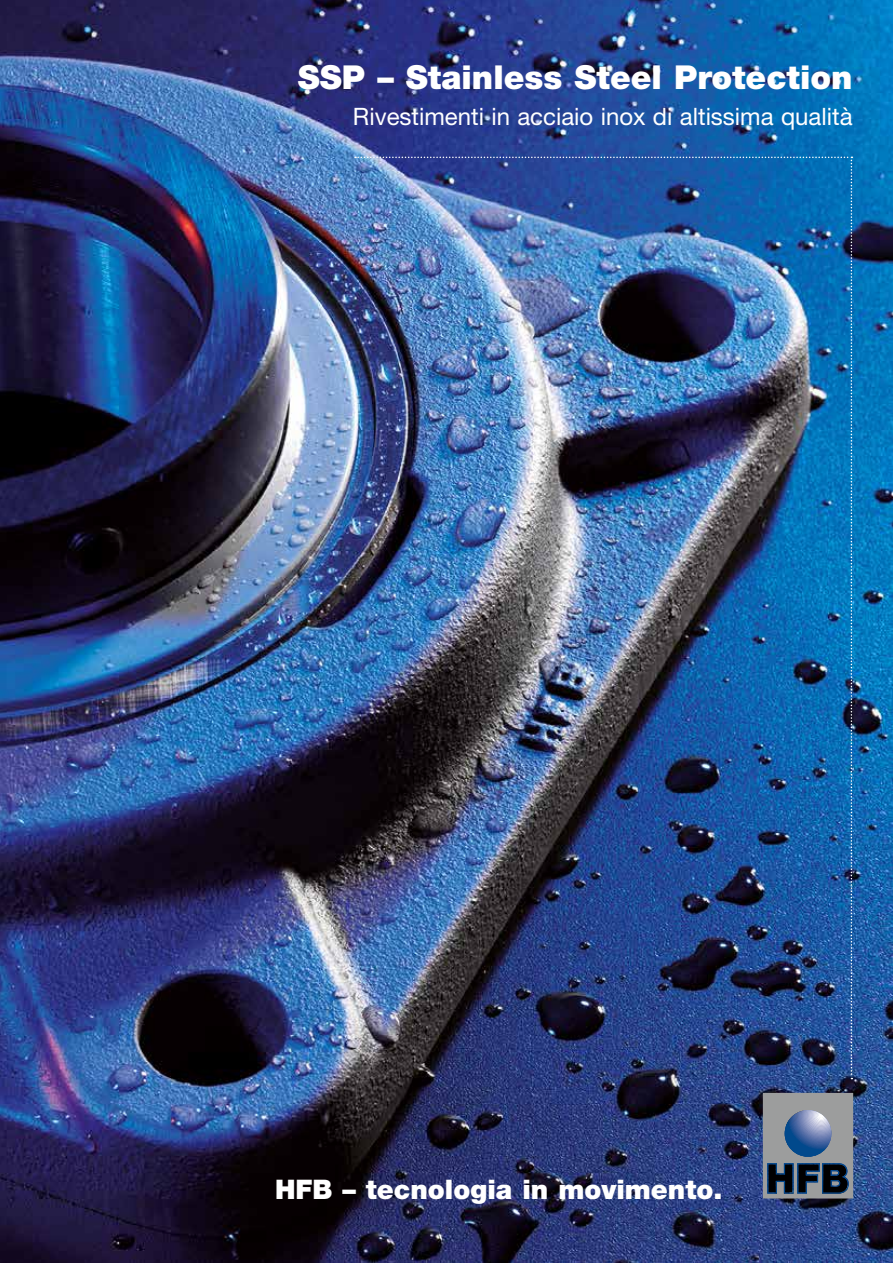
<style>
.page{position:relative;width:893px;height:1263px;background:#fff}
.page>*{position:absolute;margin:0;border:0;box-sizing:border-box;transform-origin:0 0}
.t1{font:900 33px "Helvetica Neue";color:#fff}
.t2{font:900 27px "Helvetica Neue";color:#fff}
.t3{font:24px "Helvetica Neue";color:#fff}
</style>
<div class="page">
<img style="left:0;top:0;width:893px;height:1263px">
<svg style="left:763px;top:1093px;width:90px;height:105px;background:#6f7a88"></svg>
<img style="left:355px;top:157px;width:497px;height:922px">
<h1 class="t1" style="left:298px;top:58px;width:556px">SSP – Stainless Steel Protection</h1>
<p class="t3" style="left:353px;top:102px;width:501px">Rivestimenti in acciaio inox di altissima qualità</p>
<p class="t2" style="left:275px;top:1173px;width:449px">HFB – tecnologia in movimento.</p>
</div>
